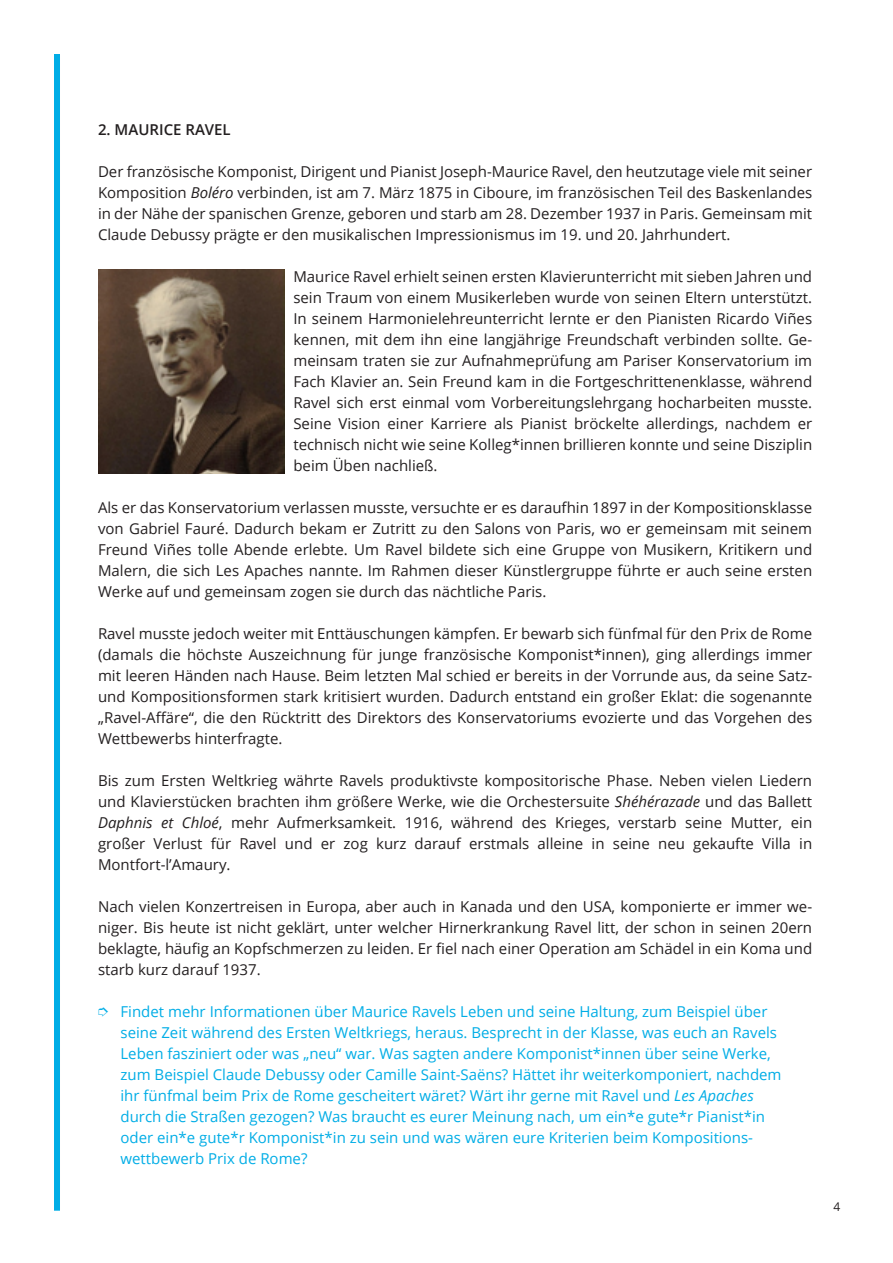
<style>
.page{position:relative;width:893px;height:1263px;background:#fff}
.page>*{position:absolute;margin:0;border:0;box-sizing:border-box;transform-origin:0 0}
.t1{font:15px/21px "Open Sans";color:#231f20;text-align:justify}
.t2{font:15px "Open Sans";color:#00ade6}
.t3{font:600 15px "Open Sans";color:#231f20}
.t4{font:12px "Open Sans";color:#231f20}
.s1{font-style:italic}
</style>
<div class="page">
<div style="left:54px;top:54px;width:6px;height:1157px;background:#00ade6"></div>
<img style="left:98px;top:270px;width:186px;height:203px">
<p class="t3" style="left:98px;top:119px;width:134px">2. MAURICE RAVEL</p>
<p class="t1" style="left:98px;top:161px;width:716px">Der französische Komponist, Dirigent und Pianist Joseph-Maurice Ravel, den heutzutage viele mit seiner Komposition <span class="s1">Boléro</span> verbinden, ist am 7. März 1875 in Ciboure, im französischen Teil des Baskenlandes in der Nähe der spanischen Grenze, geboren und starb am 28. Dezember 1937 in Paris. Gemeinsam mit Claude Debussy prägte er den musikalischen Impressionismus im 19. und 20. Jahrhundert.</p>
<p class="t1" style="left:293px;top:266px;width:520px">Maurice Ravel erhielt seinen ersten Klavierunterricht mit sieben Jahren und sein Traum von einem Musikerleben wurde von seinen Eltern unterstützt.<br>In seinem Harmonielehreunterricht lernte er den Pianisten Ricardo Viñes kennen, mit dem ihn eine langjährige Freundschaft verbinden sollte. Ge&shy;meinsam traten sie zur Aufnahmeprüfung am Pariser Konservatorium im Fach Klavier an. Sein Freund kam in die Fortgeschrittenenklasse, während Ravel sich erst einmal vom Vorbereitungslehrgang hocharbeiten musste.<br>Seine Vision einer Karriere als Pianist bröckelte allerdings, nachdem er technisch nicht wie seine Kolleg*innen brillieren konnte und seine Disziplin beim Üben nachließ.</p>
<p class="t1" style="left:98px;top:497px;width:716px">Als er das Konservatorium verlassen musste, versuchte er es daraufhin 1897 in der Kompositionsklasse von Gabriel Fauré. Dadurch bekam er Zutritt zu den Salons von Paris, wo er gemeinsam mit seinem Freund Viñes tolle Abende erlebte. Um Ravel bildete sich eine Gruppe von Musikern, Kritikern und Malern, die sich Les Apaches nannte. Im Rahmen dieser Künstlergruppe führte er auch seine ersten Werke auf und gemeinsam zogen sie durch das nächtliche Paris.</p>
<p class="t1" style="left:98px;top:623px;width:716px">Ravel musste jedoch weiter mit Enttäuschungen kämpfen. Er bewarb sich fünfmal für den Prix de Rome (damals die höchste Auszeichnung für junge französische Komponist*innen), ging allerdings immer mit leeren Händen nach Hause. Beim letzten Mal schied er bereits in der Vorrunde aus, da seine Satz&shy;und Kompositionsformen stark kritisiert wurden. Dadurch entstand ein großer Eklat: die sogenannte „Ravel-Affäre“, die den Rücktritt des Direktors des Konservatoriums evozierte und das Vorgehen des Wettbewerbs hinterfragte.</p>
<p class="t1" style="left:98px;top:770px;width:716px">Bis zum Ersten Weltkrieg währte Ravels produktivste kompositorische Phase. Neben vielen Liedern und Klavierstücken brachten ihm größere Werke, wie die Orchestersuite <span class="s1">Shéhérazade</span> und das Ballett <span class="s1">Daphnis et Chloé</span>, mehr Aufmerksamkeit. 1916, während des Krieges, verstarb seine Mutter, ein großer Verlust für Ravel und er zog kurz darauf erstmals alleine in seine neu gekaufte Villa in Montfort-l’Amaury.</p>
<p class="t1" style="left:98px;top:896px;width:716px">Nach vielen Konzertreisen in Europa, aber auch in Kanada und den USA, komponierte er immer we&shy;niger. Bis heute ist nicht geklärt, unter welcher Hirnerkrankung Ravel litt, der schon in seinen 20ern beklagte, häufig an Kopfschmerzen zu leiden. Er fiel nach einer Operation am Schädel in ein Koma und starb kurz darauf 1937.</p>
<p class="t2" style="left:98px;top:1001px;width:671px">➮ Findet mehr Informationen über Maurice Ravels Leben und seine Haltung, zum Beispiel über</p>
<p class="t2" style="left:121px;top:1022px;width:658px">seine Zeit während des Ersten Weltkriegs, heraus. Besprecht in der Klasse, was euch an Ravels</p>
<p class="t2" style="left:121px;top:1043px;width:652px">Leben fasziniert oder was „neu“ war. Was sagten andere Komponist*innen über seine Werke,</p>
<p class="t2" style="left:121px;top:1064px;width:663px">zum Beispiel Claude Debussy oder Camille Saint-Saëns? Hättet ihr weiterkomponiert, nachdem</p>
<p class="t2" style="left:121px;top:1085px;width:635px">ihr fünfmal beim Prix de Rome gescheitert wäret? Wärt ihr gerne mit Ravel und <span class="s1">Les Apaches</span></p>
<p class="t2" style="left:121px;top:1106px;width:646px">durch die Straßen gezogen? Was braucht es eurer Meinung nach, um ein*e gute*r Pianist*in</p>
<p class="t2" style="left:121px;top:1127px;width:634px">oder ein*e gute*r Komponist*in zu sein und was wären eure Kriterien beim Kompositions-</p>
<p class="t2" style="left:121px;top:1148px;width:188px">wettbewerb Prix de Rome?</p>
<p class="t4" style="left:833px;top:1198px;width:8px">4</p>
</div>
